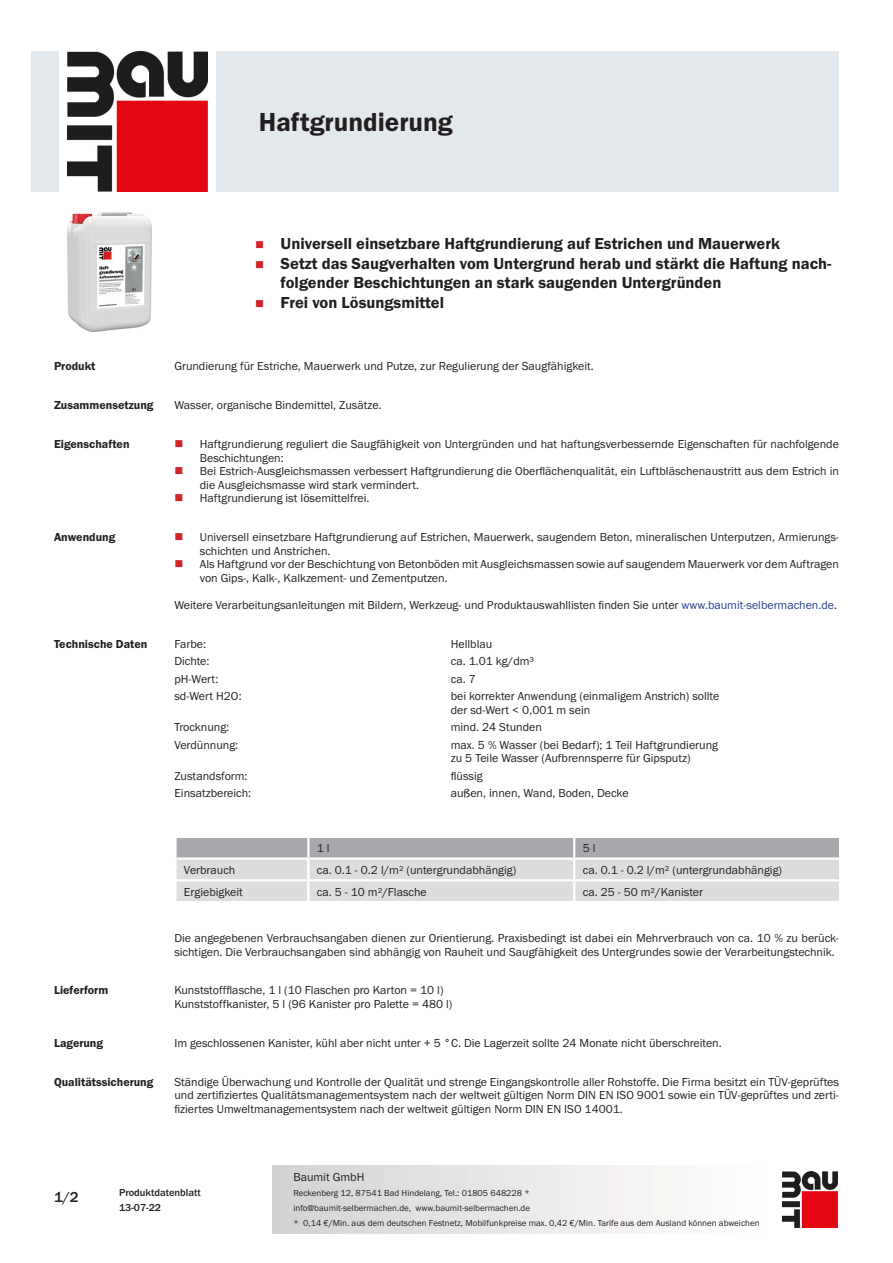
<style>
.page{position:relative;width:893px;height:1263px;background:#fff}
.page>*{position:absolute;margin:0;border:0;box-sizing:border-box;transform-origin:0 0}
.PDS_Produktname{font:27px "BM Franklin Gothic URW Dem";color:#231f20}
.t1{font:16.5px/19.5px "BM Franklin Gothic URW Dem";color:#231f20}
.t2{font:500 15px "BM Franklin Gothic URW";color:#231f20}
.PDS_Standard{font:12px/13.5px "BM Franklin Gothic URW Boo";color:#231f20}
.PDS_Standard_linksbü{font:12px/13.5px "BM Franklin Gothic URW Boo";color:#231f20}
.PDS_Header{font:12px "BM Franklin Gothic URW Dem";color:#231f20}
.t3{font:500 10.5px/15px "BM Franklin Gothic URW";color:#231f20}
.t4{font:9px/15px "BM Franklin Gothic URW Boo";color:#231f20}
.s1{color:#253f8e}
</style>
<div class="page">
<img style="left:782px;top:1171px;width:56px;height:56px">
<div style="left:32px;top:51px;width:27px;height:140px;background:#e2e8eb"></div>
<img style="left:68px;top:51px;width:139px;height:140px">
<div style="left:216px;top:51px;width:623px;height:140px;background:#e2e8eb"></div>
<img style="left:67px;top:213px;width:84px;height:119px">
<svg style="left:175px;top:837px;width:665px;height:64px;background:#cecfd1"></svg>
<hr style="left:174px;top:879px;width:134px;height:2px;background:#fff">
<hr style="left:174px;top:881px;width:3px;height:20px;background:#fff">
<hr style="left:308px;top:879px;width:266px;height:2px;background:#fff">
<hr style="left:307px;top:881px;width:2px;height:20px;background:#fff">
<hr style="left:574px;top:879px;width:267px;height:2px;background:#fff">
<hr style="left:573px;top:881px;width:2px;height:20px;background:#fff">
<hr style="left:839px;top:881px;width:2px;height:20px;background:#fff">
<p class="PDS_Produktname" style="left:259px;top:106px;width:195px">Haftgrundierung</p>
<p class="t1" style="left:281px;top:234px;width:501px">Universell einsetzbare Haftgrundierung auf Estrichen und Mauerwerk</p>
<p class="t1" style="left:281px;top:254px;width:552px">Setzt das Saugverhalten vom Untergrund herab und stärkt die Haftung nach&shy;folgender Beschichtungen an stark saugenden Untergründen</p>
<p class="t1" style="left:281px;top:293px;width:165px">Frei von Lösungsmittel</p>
<p class="PDS_Header" style="left:54px;top:359px;width:43px">Produkt</p>
<p class="PDS_Standard" style="left:174px;top:360px;width:421px">Grundierung für Estriche, Mauerwerk und Putze, zur Regulierung der Saugfähigkeit.</p>
<p class="PDS_Header" style="left:54px;top:398px;width:101px">Zusammensetzung</p>
<p class="PDS_Standard" style="left:174px;top:399px;width:209px">Wasser, organische Bindemittel, Zusätze.</p>
<p class="PDS_Header" style="left:54px;top:437px;width:77px">Eigenschaften</p>
<p class="PDS_Standard" style="left:200px;top:438px;width:641px">Haftgrundierung reguliert die Saugfähigkeit von Untergründen und hat haftungsverbessernde Eigenschaften für nachfolgende<br>Beschichtungen:</p>
<p class="PDS_Standard" style="left:200px;top:465px;width:641px">Bei Estrich-Ausgleichsmassen verbessert Haftgrundierung die Oberflächenqualität, ein Luftbläschenaustritt aus dem Estrich in die Ausgleichsmasse wird stark vermindert.</p>
<p class="PDS_Standard" style="left:200px;top:492px;width:171px">Haftgrundierung ist lösemittelfrei.</p>
<p class="PDS_Header" style="left:54px;top:530px;width:63px">Anwendung</p>
<p class="PDS_Standard" style="left:200px;top:531px;width:641px">Universell einsetzbare Haftgrundierung auf Estrichen, Mauerwerk, saugendem Beton, mineralischen Unterputzen, Armierungs&shy;schichten und Anstrichen.</p>
<p class="PDS_Standard" style="left:200px;top:558px;width:641px">Als Haftgrund vor der Beschichtung von Betonböden mit Ausgleichsmassen sowie auf saugendem Mauerwerk vor dem Auftragen von Gips-, Kalk-, Kalkzement- und Zementputzen.</p>
<p class="PDS_Standard" style="left:174px;top:598px;width:664px">Weitere Verarbeitungsanleitungen mit Bildern, Werkzeug- und Produktauswahllisten finden Sie unter <span class="s1">www.baumit-selbermachen.de</span>.</p>
<p class="PDS_Header" style="left:54px;top:636px;width:95px">Technische Daten</p>
<p class="PDS_Standard_linksbü" style="left:174px;top:637px;width:33px">Farbe:</p>
<p class="PDS_Standard_linksbü" style="left:451px;top:637px;width:43px">Hellblau</p>
<p class="PDS_Standard_linksbü" style="left:174px;top:655px;width:37px">Dichte:</p>
<p class="PDS_Standard_linksbü" style="left:451px;top:655px;width:85px">ca. 1.01 kg/dm³</p>
<p class="PDS_Standard_linksbü" style="left:174px;top:672px;width:46px">pH-Wert:</p>
<p class="PDS_Standard_linksbü" style="left:451px;top:672px;width:26px">ca. 7</p>
<p class="PDS_Standard_linksbü" style="left:174px;top:690px;width:69px">sd-Wert H2O:</p>
<p class="PDS_Standard_linksbü" style="left:451px;top:690px;width:270px">bei korrekter Anwendung (einmaligem Anstrich) sollte der sd-Wert &lt; 0,001 m sein</p>
<p class="PDS_Standard_linksbü" style="left:174px;top:721px;width:56px">Trocknung:</p>
<p class="PDS_Standard_linksbü" style="left:451px;top:721px;width:93px">mind. 24 Stunden</p>
<p class="PDS_Standard_linksbü" style="left:174px;top:738px;width:65px">Verdünnung:</p>
<p class="PDS_Standard_linksbü" style="left:451px;top:738px;width:269px">max. 5 % Wasser (bei Bedarf); 1 Teil Haftgrundierung zu 5 Teile Wasser (Aufbrennsperre für Gipsputz)</p>
<p class="PDS_Standard_linksbü" style="left:174px;top:769px;width:75px">Zustandsform:</p>
<p class="PDS_Standard_linksbü" style="left:451px;top:769px;width:34px">flüssig</p>
<p class="PDS_Standard_linksbü" style="left:174px;top:787px;width:78px">Einsatzbereich:</p>
<p class="PDS_Standard_linksbü" style="left:451px;top:787px;width:179px">außen, innen, Wand, Boden, Decke</p>
<p class="PDS_Standard_linksbü" style="left:317px;top:842px;width:14px">1 l</p>
<p class="PDS_Standard_linksbü" style="left:583px;top:842px;width:14px">5 l</p>
<p class="PDS_Standard_linksbü" style="left:184px;top:863px;width:53px">Verbrauch</p>
<p class="PDS_Standard_linksbü" style="left:317px;top:863px;width:201px">ca. 0.1 - 0.2 l/m² (untergrundabhängig)</p>
<p class="PDS_Standard_linksbü" style="left:583px;top:863px;width:201px">ca. 0.1 - 0.2 l/m² (untergrundabhängig)</p>
<p class="PDS_Standard_linksbü" style="left:184px;top:885px;width:60px">Ergiebigkeit</p>
<p class="PDS_Standard_linksbü" style="left:317px;top:885px;width:111px">ca. 5 - 10 m²/Flasche</p>
<p class="PDS_Standard_linksbü" style="left:583px;top:885px;width:122px">ca. 25 - 50 m²/Kanister</p>
<p class="PDS_Standard" style="left:174px;top:931px;width:666px">Die angegebenen Verbrauchsangaben dienen zur Orientierung. Praxisbedingt ist dabei ein Mehrverbrauch von ca. 10 % zu berück&shy;sichtigen. Die Verbrauchsangaben sind abhängig von Rauheit und Saugfähigkeit des Untergrundes sowie der Verarbeitungstechnik.</p>
<p class="PDS_Header" style="left:54px;top:983px;width:56px">Lieferform</p>
<p class="PDS_Standard" style="left:174px;top:984px;width:271px">Kunststoffflasche, 1 l (10 Flaschen pro Karton = 10 l)</p>
<p class="PDS_Standard" style="left:174px;top:997px;width:280px">Kunststoffkanister, 5 l (96 Kanister pro Palette = 480 l)</p>
<p class="PDS_Header" style="left:54px;top:1035px;width:51px">Lagerung</p>
<p class="PDS_Standard" style="left:174px;top:1036px;width:549px">Im geschlossenen Kanister, kühl aber nicht unter + 5 °C. Die Lagerzeit sollte 24 Monate nicht überschreiten.</p>
<p class="PDS_Header" style="left:54px;top:1074px;width:101px">Qualitätssicherung</p>
<p class="PDS_Standard" style="left:174px;top:1075px;width:666px;text-align:justify">Ständige Überwachung und Kontrolle der Qualität und strenge Eingangskontrolle aller Rohstoffe. Die Firma besitzt ein TÜV-geprüftes und zertifiziertes Qualitätsmanagementsystem nach der weltweit gültigen Norm DIN EN ISO 9001 sowie ein TÜV-geprüftes und zerti&shy;fiziertes Umweltmanagementsystem nach der weltweit gültigen Norm DIN EN ISO 14001.</p>
<p class="t2" style="left:54px;top:1188px;width:26px">1/2</p>
<p class="t3" style="left:119px;top:1185px;width:83px">Produktdatenblatt<br>13-07-22</p>
<p class="PDS_Standard" style="left:293px;top:1170px;width:73px">Baumit GmbH</p>
<p class="t4" style="left:293px;top:1186px;width:468px">Reckenberg 12, 87541 Bad Hindelang, Tel.: 01805 648228 *<br>info@baumit-selbermachen.de, www.baumit-selbermachen.de<br>* 0,14 €/Min. aus dem deutschen Festnetz, Mobilfunkpreise max. 0,42 €/Min. Tarife aus dem Ausland können abweichen</p>
</div>
